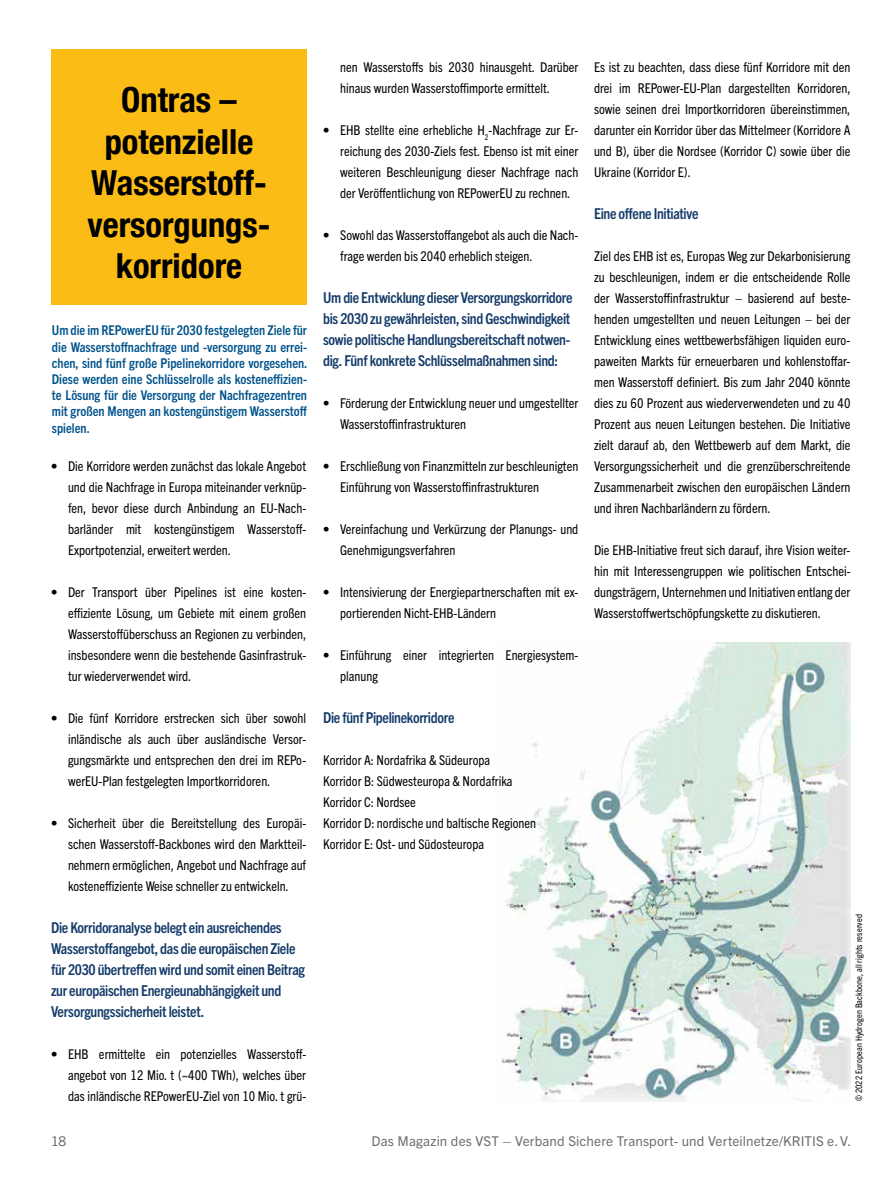
<style>
.page{position:relative;width:893px;height:1191px;background:#fff}
.page>*{position:absolute;margin:0;border:0;box-sizing:border-box;transform-origin:0 0}
.t1{font:700 condensed 34.5px/41.4px "Helvetica Neue LT";color:#000;text-align:center}
.t2{font:700 condensed 15px/21px "Trade Gothic Next LT Pro";letter-spacing:-.02em;color:#133a68}
.t3{font:condensed 13.5px/21px "Trade Gothic Next LT Pro";color:#000;text-align:justify}
.t4{font:700 condensed 13.5px/16.2px "Trade Gothic Next LT Pro";color:#00538b;text-align:justify}
.t5{font:13.5px "Trade Gothic Next LT Pro";letter-spacing:.01em;color:#6e6e6e}
.t6{font:condensed 9px "Trade Gothic Next LT Pro";letter-spacing:.01em;color:#000}
</style>
<div class="page">
<img style="left:501px;top:642px;width:349px;height:459px">
<div style="left:51px;top:49px;width:256px;height:256px;background:#fbbc16"></div>
<h1 class="t1" style="left:87px;top:79px;width:185px">Ontras – potenzielle<br>Wasserstoff&shy;versorgungs&shy;korridore</h1>
<p class="t4" style="left:52px;top:321px;width:257px">Um die im REPowerEU für 2030 festgelegten Ziele für die Wasserstoffnachfrage und -versorgung zu errei‑ chen, sind fünf große Pipelinekorridore vorgesehen.<br>Diese werden eine Schlüsselrolle als kosteneffizien‑ te Lösung für die Versorgung der Nachfragezentren mit großen Mengen an kostengünstigem Wasserstoff spielen.</p>
<p class="t3" style="left:68px;top:455px;width:240px;text-indent:-17px">• Die Korridore werden zunächst das lokale Angebot und die Nachfrage in Europa miteinander verknüp&shy;fen, bevor diese durch Anbindung an EU-Nach&shy;barländer mit kostengünstigem Wasserstoff-Exportpotenzial, erweitert werden.</p>
<p class="t3" style="left:68px;top:581px;width:240px;text-indent:-17px">• Der Transport über Pipelines ist eine kosten&shy;effiziente Lösung, um Gebiete mit einem großen Wasserstoffüberschuss an Regionen zu verbinden, insbesondere wenn die bestehende Gasinfrastruk&shy;tur wiederverwendet wird.</p>
<p class="t3" style="left:68px;top:707px;width:240px;text-indent:-17px">• Die fünf Korridore erstrecken sich über sowohl inländische als auch über ausländische Versor&shy;gungsmärkte und entsprechen den drei im REPo&shy;werEU-Plan festgelegten Importkorridoren.</p>
<p class="t3" style="left:68px;top:812px;width:240px;text-indent:-17px">• Sicherheit über die Bereitstellung des Europäi&shy;schen Wasserstoff-Backbones wird den Marktteil&shy;nehmern ermöglichen, Angebot und Nachfrage auf kosteneffiziente Weise schneller zu entwickeln.</p>
<p class="t2" style="left:51px;top:916px;width:255px">Die Korridoranalyse belegt ein ausreichendes Wasserstoffangebot, das die europäischen Ziele für 2030 übertreffen wird und somit einen Beitrag zur europäischen Energieunabhängigkeit und Versorgungssicherheit leistet.</p>
<p class="t3" style="left:68px;top:1043px;width:240px;text-indent:-17px">• EHB ermittelte ein potenzielles Wasserstoff&shy;angebot von 12 Mio. t (~400 TWh), welches über das inländische REPowerEU-Ziel von 10 Mio. t grü-</p>
<p class="t3" style="left:340px;top:56px;width:240px">nen Wasserstoffs bis 2030 hinausgeht. Darüber hinaus wurden Wasserstoffimporte ermittelt.</p>
<p class="t3" style="left:340px;top:119px;width:240px;text-indent:-17px">• EHB stellte eine erhebliche H<sub>2</sub>-Nachfrage zur Er&shy;reichung des 2030-Ziels fest. Ebenso ist mit einer weiteren Beschleunigung dieser Nachfrage nach der Veröffentlichung von REPowerEU zu rechnen.</p>
<p class="t3" style="left:340px;top:224px;width:240px;text-indent:-17px">• Sowohl das Wasserstoffangebot als auch die Nach&shy;frage werden bis 2040 erheblich steigen.</p>
<p class="t2" style="left:323px;top:286px;width:251px">Um die Entwicklung dieser Versorgungskorridore bis 2030 zu gewährleisten, sind Geschwindigkeit sowie politische Handlungsbereitschaft notwen‑ dig. Fünf konkrete Schlüsselmaßnahmen sind:</p>
<p class="t3" style="left:340px;top:392px;width:240px;text-indent:-17px">• Förderung der Entwicklung neuer und umgestellter<br>Wasserstoffinfrastrukturen</p>
<p class="t3" style="left:340px;top:455px;width:240px;text-indent:-17px">• Erschließung von Finanzmitteln zur beschleunigten<br>Einführung von Wasserstoffinfrastrukturen</p>
<p class="t3" style="left:340px;top:518px;width:240px;text-indent:-17px">• Vereinfachung und Verkürzung der Planungs- und<br>Genehmigungsverfahren</p>
<p class="t3" style="left:340px;top:581px;width:240px;text-indent:-17px">• Intensivierung der Energiepartnerschaften mit ex&shy;portierenden Nicht-EHB-Ländern</p>
<p class="t3" style="left:340px;top:644px;width:240px;text-indent:-17px">• Einführung einer integrierten Energiesystem&shy;planung</p>
<p class="t2" style="left:323px;top:706px;width:133px">Die fünf Pipelinekorridore</p>
<p class="t3" style="left:323px;top:749px;width:214px;text-align:left">Korridor A: Nordafrika &amp; Südeuropa<br>Korridor B: Südwesteuropa &amp; Nordafrika Korridor C: Nordsee<br>Korridor D: nordische und baltische Regionen Korridor E: Ost- und Südosteuropa</p>
<p class="t3" style="left:594px;top:56px;width:258px">Es ist zu beachten, dass diese fünf Korridore mit den drei im REPower-EU-Plan dargestellten Korridoren, sowie seinen drei Importkorridoren übereinstimmen, darunter ein Korridor über das Mittelmeer (Korridore A und B), über die Nordsee (Korridor C) sowie über die Ukraine (Korridor E).</p>
<p class="t2" style="left:594px;top:202px;width:106px">Eine offene Initiative</p>
<p class="t3" style="left:594px;top:245px;width:258px">Ziel des EHB ist es, Europas Weg zur Dekarbonisierung zu beschleunigen, indem er die entscheidende Rolle der Wasserstoffinfrastruktur – basierend auf beste&shy;henden umgestellten und neuen Leitungen – bei der Entwicklung eines wettbewerbsfähigen liquiden euro&shy;paweiten Markts für erneuerbaren und kohlenstoffar&shy;men Wasserstoff definiert. Bis zum Jahr 2040 könnte dies zu 60 Prozent aus wiederverwendeten und zu 40<br>Prozent aus neuen Leitungen bestehen. Die Initiative zielt darauf ab, den Wettbewerb auf dem Markt, die Versorgungssicherheit und die grenzüberschreitende Zusammenarbeit zwischen den europäischen Ländern und ihren Nachbarländern zu fördern.</p>
<p class="t3" style="left:594px;top:539px;width:258px">Die EHB-Initiative freut sich darauf, ihre Vision weiter&shy;hin mit Interessengruppen wie politischen Entschei&shy;dungsträgern, Unternehmen und Initiativen entlang der Wasserstoffwertschöpfungskette zu diskutieren.</p>
<p class="t6" style="left:853px;top:1101px;width:189px;rotate:-90deg">© 2022 European Hydrogen Backbone, all rights reserved</p>
<p class="t5" style="left:51px;top:1131px;width:17px">18</p>
<p class="t5" style="left:372px;top:1131px;width:481px">Das Magazin des VST – Verband Sichere Transport- und Verteilnetze/KRITIS e.V.</p>
</div>
